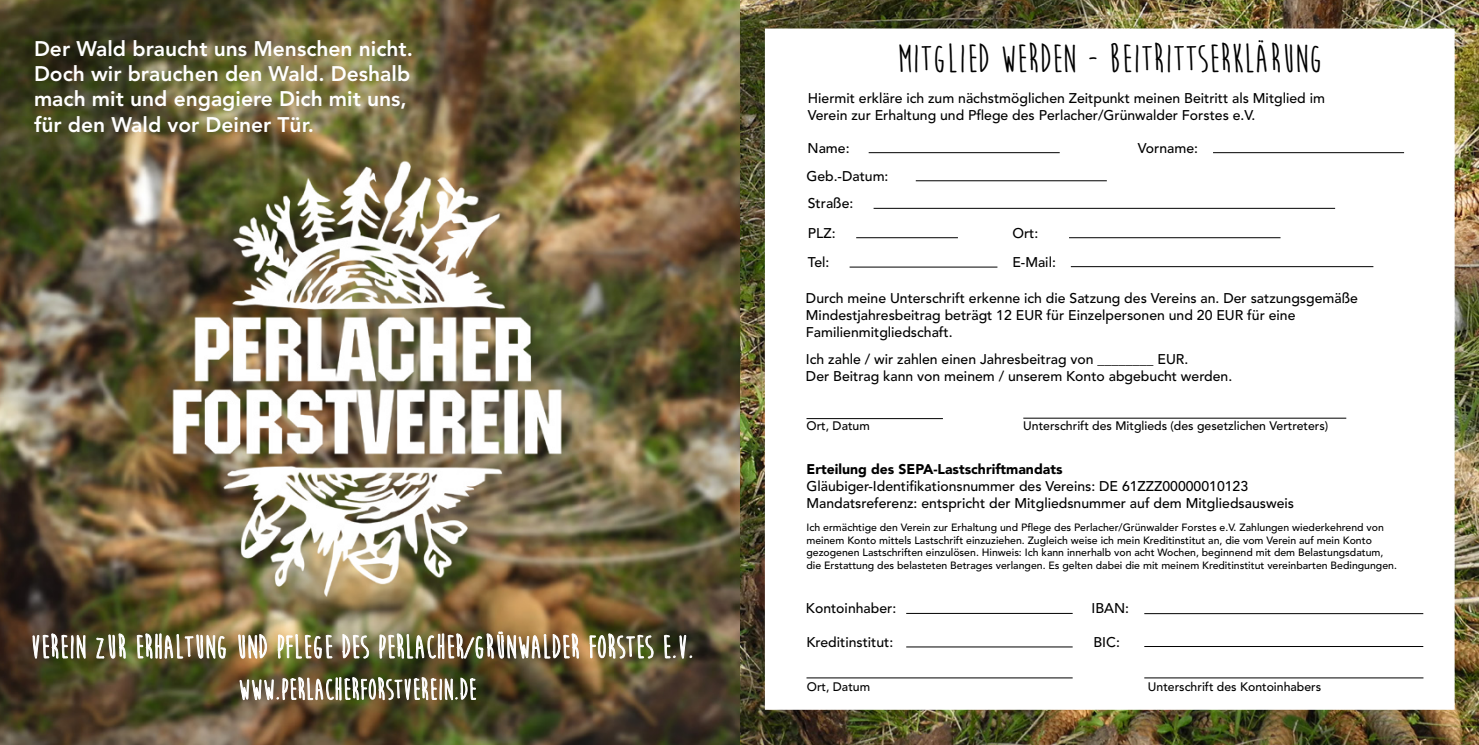
<style>
.page{position:relative;width:1479px;height:745px;background:#fff}
.page>*{position:absolute;margin:0;border:0;box-sizing:border-box;transform-origin:0 0}
.t1{font:700 40.25px "Moon Flower";color:#000}
.t2{font:800 21px/25.2px "Avenir";color:#fff}
.t3{font:500 14px/16.8px "Avenir";color:#000}
.t4{font:900 14px "Avenir";color:#000}
.t5{font:500 12.25px "Avenir";color:#000}
.t6{font:500 10.5px/12.6px "Avenir";color:#000}
</style>
<div class="page">
<img style="left:739px;top:0;width:739px;height:744px">
<img style="left:0;top:0;width:739px;height:744px">
<img style="left:136px;top:140px;width:471px;height:464px">
<img style="left:32px;top:611px;width:660px;height:98px">
<img style="left:33px;top:631px;width:658px;height:113px">
<h2 class="t2" style="left:34px;top:36px;width:380px">Der Wald braucht uns Menschen nicht.<br>Doch wir brauchen den Wald. Deshalb mach mit und engagiere Dich mit uns, für den Wald vor Deiner Tür.</h2>
<h1 class="t1" style="left:897px;top:37px;width:427px">MITGLIED WERDEN - BEITRITTSERKLÄRUNG</h1>
<p class="t3" style="left:807px;top:90px;width:518px">Hiermit erkläre ich zum nächstmöglichen Zeitpunkt meinen Beitritt als Mitglied im<br>Verein zur Erhaltung und Pflege des Perlacher/Grünwalder Forstes e.V.</p>
<p class="t3" style="left:807px;top:140px;width:44px">Name:</p>
<p class="t3" style="left:1137px;top:140px;width:62px">Vorname:</p>
<p class="t3" style="left:806px;top:162px;width:83px;line-height:27.5px">Geb.-Datum:<br>Straße:</p>
<p class="t3" style="left:807px;top:225px;width:29px">PLZ:</p>
<p class="t3" style="left:1012px;top:225px;width:27px">Ort:</p>
<p class="t3" style="left:807px;top:254px;width:23px">Tel:</p>
<p class="t3" style="left:1012px;top:254px;width:45px">E-Mail:</p>
<p class="t3" style="left:806px;top:290px;width:553px">Durch meine Unterschrift erkenne ich die Satzung des Vereins an. Der satzungsgemäße<br>Mindestjahresbeitrag beträgt 12 EUR für Einzelpersonen und 20 EUR für eine<br>Familienmitgliedschaft.</p>
<p class="t3" style="left:806px;top:351px;width:428px">Ich zahle / wir zahlen einen Jahresbeitrag von ________ EUR.<br>Der Beitrag kann von meinem / unserem Konto abgebucht werden.</p>
<p class="t5" style="left:806px;top:418px;width:65px">Ort, Datum</p>
<p class="t5" style="left:1023px;top:418px;width:306px">Unterschrift des Mitglieds (des gesetzlichen Vertreters)</p>
<p class="t4" style="left:806px;top:460px;width:257px">Erteilung des SEPA-Lastschriftmandats</p>
<p class="t3" style="left:806px;top:477px;width:489px">Gläubiger-Identifikationsnummer des Vereins: DE 61ZZZ00000010123<br>Mandatsreferenz: entspricht der Mitgliedsnummer auf dem Mitgliedsausweis</p>
<p class="t6" style="left:806px;top:521px;width:592px">Ich ermächtige den Verein zur Erhaltung und Pflege des Perlacher/Grünwalder Forstes e.V. Zahlungen wiederkehrend von meinem Konto mittels Lastschrift einzuziehen. Zugleich weise ich mein Kreditinstitut an, die vom Verein auf mein Konto gezogenen Lastschriften einzulösen. Hinweis: Ich kann innerhalb von acht Wochen, beginnend mit dem Belastungsdatum, die Erstattung des belasteten Betrages verlangen. Es gelten dabei die mit meinem Kreditinstitut vereinbarten Bedingungen.</p>
<p class="t3" style="left:806px;top:600px;width:92px">Kontoinhaber:</p>
<p class="t3" style="left:806px;top:633px;width:88px">Kreditinstitut:</p>
<p class="t5" style="left:806px;top:679px;width:65px">Ort, Datum</p>
<p class="t3" style="left:1091px;top:600px;width:39px">IBAN:</p>
<p class="t3" style="left:1093px;top:633px;width:28px">BIC:</p>
<p class="t5" style="left:1147px;top:679px;width:175px">Unterschrift des Kontoinhabers</p>
</div>
